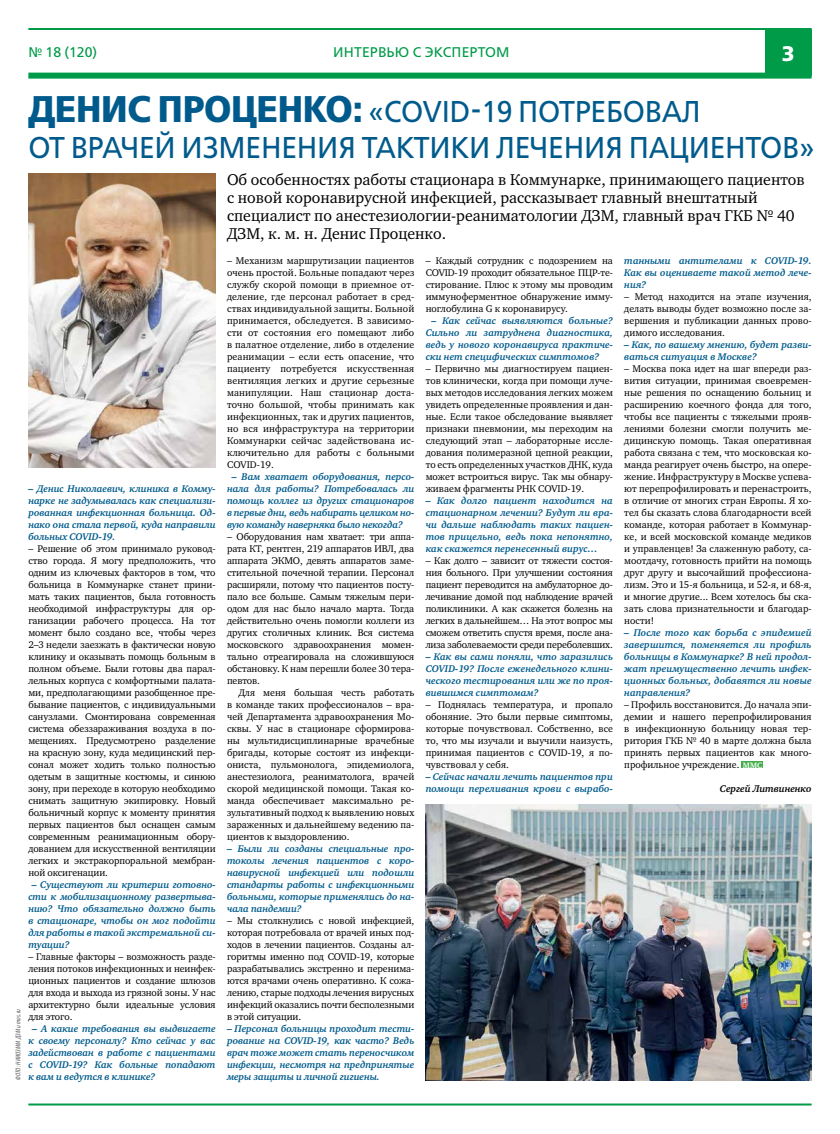
<style>
.page{position:relative;width:840px;height:1134px;background:#fff}
.page>*{position:absolute;margin:0;border:0;box-sizing:border-box;transform-origin:0 0}
.t1{font:30px/36px "Free Set";letter-spacing:-.01em;color:#005b8c;scale:.95 1}
.t2{font:700 21px "Free Set";color:#fff}
.t3{font:16px/18px "Charter ITC";color:#000}
.t4{font:14px "Free Set";letter-spacing:.01em;color:#009b49}
.t5{font:10px/12px "Charter ITC";color:#000;text-align:justify}
.t6{font:italic 700 10px/12px "Charter ITC";color:#005b8c;text-align:justify}
.t7{font:italic 700 10px "Charter ITC";letter-spacing:-.01em;color:#000}
.t8{font:italic condensed 7px "Myriad Pro";letter-spacing:.02em;color:#58595b}
.s1{font-weight:700;font-size:37px}
.s2{font-weight:700;font-size:8px;color:#fff}
</style>
<div class="page">
<hr style="left:28px;top:1103px;width:783px;height:2px;background:#009b49">
<hr style="left:28px;top:28px;width:783px;height:2px;background:#009b49">
<div style="left:28px;top:73px;width:783px;height:6px;background:#009b49"></div>
<div style="left:764px;top:29px;width:47px;height:47px;background:#009b49"></div>
<div style="left:741px;top:761px;width:21px;height:7px;background:#41ad49"></div>
<img style="left:425px;top:804px;width:386px;height:276px">
<img style="left:28px;top:174px;width:187px;height:294px">
<h3 class="t4" style="left:28px;top:43px;width:70px">№ 18 (120)</h3>
<h2 class="t2" style="left:781px;top:39px;width:14px">3</h2>
<h3 class="t4" style="left:333px;top:43px;width:178px">И нтервью с экспертом</h3>
<h1 class="t1" style="left:28px;top:93px;width:828px"><span class="s1">Денис Проценко:</span> «COVID-19 потребовал<br>от врачей изменения тактики лечения пациентов»</h1>
<p class="t3" style="left:227px;top:170px;width:578px">Об особенностях работы стационара в Коммунарке, принимающего пациентов с новой коронавирусной инфекцией, рассказывает главный внештатный специалист по анестезиологии-реаниматологии ДЗМ, главный врач ГКБ № 40<br>ДЗМ, к. м. н. Денис Проценко.</p>
<p class="t6" style="left:28px;top:483px;width:189px">– Денис Николаевич, клиника в Комму&shy;нарке не задумывалась как специализи&shy;рованная инфекционная больница. Од&shy;нако она стала первой, куда направили больных COVID-19.</p>
<p class="t5" style="left:28px;top:543px;width:189px">– Решение об этом принимало руковод&shy;ство города. Я могу предположить, что одним из ключевых факторов в том, что больница в Коммунарке станет прини&shy;мать таких пациентов, была готовность необходимой инфраструктуры для ор&shy;ганизации рабочего процесса. На тот момент было создано все, чтобы через 2–3 недели заезжать в фактически новую клинику и оказывать помощь больным в полном объеме. Были готовы два парал&shy;лельных корпуса с комфортными палата&shy;ми, предполагающими разобщенное пре&shy;бывание пациентов, с индивидуальными санузлами. Смонтирована современная система обеззараживания воздуха в по&shy;мещениях. Предусмотрено разделение на красную зону, куда медицинский пер&shy;сонал может ходить только полностью одетым в защитные костюмы, и синюю зону, при переходе в которую необходимо снимать защитную экипировку. Новый больничный корпус к моменту принятия первых пациентов был оснащен самым современным реанимационным обору&shy;дованием для искусственной вентиляции легких и экстракорпоральной мембран&shy;ной оксигенации.</p>
<p class="t6" style="left:28px;top:879px;width:189px;text-indent:4px">– Существуют ли критерии готовно&shy;сти к мобилизационному развертыва&shy;нию? Что обязательно должно быть в стационаре, чтобы он мог подойти для работы в такой экстремальной си&shy;туации?</p>
<p class="t5" style="left:28px;top:951px;width:189px">– Главные факторы – возможность разде&shy;ления потоков инфекционных и неинфек&shy;ционных пациентов и создание шлюзов для входа и выхода из грязной зоны. У нас архитектурно были идеальные условия для этого.</p>
<p class="t6" style="left:28px;top:1023px;width:189px;text-indent:4px">– А какие требования вы выдвигаете к своему персоналу? Кто сейчас у вас задействован в работе с пациентами с COVID-19? Как больные попадают к вам и ведутся в клинике?</p>
<p class="t8" style="left:14px;top:1080px;width:73px;rotate:-90deg">Фото: НИИОЗММ ДЗМ и mos.ru</p>
<p class="t5" style="left:227px;top:255px;width:189px">– Механизм маршрутизации пациентов очень простой. Больные попадают через службу скорой помощи в приемное от&shy;деление, где персонал работает в сред&shy;ствах индивидуальной защиты. Больной принимается, обследуется. В зависимо&shy;сти от состояния его помещают либо в палатное отделение, либо в отделение реанимации – если есть опасение, что пациенту потребуется искусственная вентиляция легких и другие серьезные манипуляции. Наш стационар доста&shy;точно большой, чтобы принимать как инфекционных, так и других пациентов, но вся инфраструктура на территории Коммунарки сейчас задействована ис&shy;ключительно для работы с больными COVID-19.</p>
<p class="t6" style="left:227px;top:471px;width:189px;text-indent:5px">– Вам хватает оборудования, персо&shy;нала для работы? Потребовалась ли помощь коллег из других стационаров в первые дни, ведь набирать целиком но&shy;вую команду наверняка было некогда?</p>
<p class="t5" style="left:227px;top:531px;width:189px">– Оборудования нам хватает: три аппа&shy;рата КТ, рентген, 219 аппаратов ИВЛ, два аппарата ЭКМО, девять аппаратов заме&shy;стительной почечной терапии. Персонал расширяли, потому что пациентов посту&shy;пало все больше. Самым тяжелым пери&shy;одом для нас было начало марта. Тогда действительно очень помогли коллеги из других столичных клиник. Вся система московского здравоохранения момен&shy;тально отреагировала на сложившуюся обстановку. К нам перешли более 30 тера&shy;певтов.</p>
<p class="t5" style="left:227px;top:687px;width:189px;text-indent:11px">Для меня большая честь работать в команде таких профессионалов – вра&shy;чей Департамента здравоохранения Мо&shy;сквы. У нас в стационаре сформирова&shy;ны мультидисциплинарные врачебные бригады, которые состоят из инфекци&shy;ониста, пульмонолога, эпидемиолога, анестезиолога, реаниматолога, врачей скорой медицинской помощи. Такая ко&shy;манда обеспечивает максимально ре&shy;зультативный подход к выявлению новых зараженных и дальнейшему ведению па&shy;циентов к выздоровлению.</p>
<p class="t6" style="left:227px;top:843px;width:189px">– Были ли созданы специальные про&shy;токолы лечения пациентов с коро&shy;навирусной инфекцией или подошли стандарты работы с инфекционными больными, которые применялись до на&shy;чала пандемии?</p>
<p class="t5" style="left:227px;top:915px;width:189px">– Мы столкнулись с новой инфекцией, которая потребовала от врачей иных под&shy;ходов в лечении пациентов. Созданы ал&shy;горитмы именно под COVID-19, которые разрабатывались экстренно и перенима&shy;ются врачами очень оперативно. К сожа&shy;лению, старые подходы лечения вирусных инфекций оказались почти бесполезными в этой ситуации.</p>
<p class="t6" style="left:227px;top:1023px;width:189px">– Персонал больницы проходит тести&shy;рование на COVID-19, как часто? Ведь врач тоже может стать переносчиком инфекции, несмотря на предпринятые меры защиты и личной гигиены.</p>
<p class="t5" style="left:425px;top:255px;width:189px">– Каждый сотрудник с подозрением на COVID-19 проходит обязательное ПЦР-те&shy;стирование. Плюс к этому мы проводим иммуноферментное обнаружение имму&shy;ноглобулина G к коронавирусу.</p>
<p class="t6" style="left:425px;top:315px;width:189px;text-indent:6px">– Как сейчас выявляются больные?<br>Сильно ли затруднена диагностика, ведь у нового коронавируса практиче&shy;ски нет специфических симптомов?</p>
<p class="t5" style="left:425px;top:363px;width:189px">– Первично мы диагностируем пациен&shy;тов клинически, когда при помощи луче&shy;вых методов исследования легких можем увидеть определенные проявления и дан&shy;ные. Если такое обследование выявляет признаки пневмонии, мы переходим на следующий этап – лабораторные иссле&shy;дования полимеразной цепной реакции, то есть определенных участков ДНК, куда может встроиться вирус. Так мы обнару&shy;живаем фрагменты РНК COVID-19.</p>
<p class="t6" style="left:425px;top:495px;width:189px">– Как долго пациент находится на стационарном лечении? Будут ли вра&shy;чи дальше наблюдать таких пациен&shy;тов прицельно, ведь пока непонятно, как скажется перенесенный вирус…</p>
<p class="t5" style="left:425px;top:555px;width:189px">– Как долго – зависит от тяжести состоя&shy;ния больного. При улучшении состояния пациент переводится на амбулаторное до&shy;лечивание домой под наблюдение врачей поликлиники. А как скажется болезнь на легких в дальнейшем… На этот вопрос мы сможем ответить спустя время, после ана&shy;лиза заболеваемости среди переболевших.</p>
<p class="t6" style="left:425px;top:651px;width:189px">– Как вы сами поняли, что заразились COVID-19? После еженедельного клини&shy;ческого тестирования или же по проя&shy;вившимся симптомам?</p>
<p class="t5" style="left:425px;top:699px;width:189px">– Поднялась температура, и пропало обоняние. Это были первые симптомы, которые почувствовал. Собственно, все то, что мы изучали и выучили наизусть, принимая пациентов с COVID-19, я по&shy;чувствовал у себя.</p>
<p class="t6" style="left:425px;top:771px;width:189px">– Сейчас начали лечить пациентов при помощи переливания крови с вырабо-</p>
<p class="t6" style="left:624px;top:255px;width:189px">танными антителами к COVID-19.<br>Как вы оцениваете такой метод лече&shy;ния?</p>
<p class="t5" style="left:624px;top:291px;width:189px">– Метод находится на этапе изучения, делать выводы будет возможно после за&shy;вершения и публикации данных прово&shy;димого исследования.</p>
<p class="t6" style="left:624px;top:339px;width:189px">– Как, по вашему мнению, будет разви&shy;ваться ситуация в Москве?</p>
<p class="t5" style="left:624px;top:363px;width:189px">– Москва пока идет на шаг впереди раз&shy;вития ситуации, принимая своевремен&shy;ные решения по оснащению больниц и расширению коечного фонда для того, чтобы все пациенты с тяжелыми прояв&shy;лениями болезни смогли получить ме&shy;дицинскую помощь. Такая оперативная работа связана с тем, что московская ко&shy;манда реагирует очень быстро, на опере&shy;жение. Инфраструктуру в Москве успева&shy;ют перепрофилировать и перенастроить, в отличие от многих стран Европы. Я хо&shy;тел бы сказать слова благодарности всей команде, которая работает в Коммунар&shy;ке, и всей московской команде медиков и управленцев! За слаженную работу, са&shy;моотдачу, готовность прийти на помощь друг другу и высочайший профессиона&shy;лизм. Это и 15-я больница, и 52-я, и 68-я, и многие другие... Всем хотелось бы ска&shy;зать слова признательности и благодар&shy;ности!</p>
<p class="t6" style="left:624px;top:627px;width:189px">– После того как борьба с эпидемией завершится, поменяется ли профиль больницы в Коммунарке? В ней продол&shy;жат преимущественно лечить инфек&shy;ционных больных, добавятся ли новые направления?</p>
<p class="t5" style="left:624px;top:699px;width:189px">– Профиль восстановится. До начала эпи&shy;демии и нашего перепрофилирования в инфекционную больницу новая тер&shy;ритория ГКБ № 40 в марте должна была принять первых пациентов как много&shy;профильное учреждение. <span class="s2">MMC</span></p>
<p class="t7" style="left:719px;top:782px;width:93px">Сергей Литвиненко</p>
</div>
